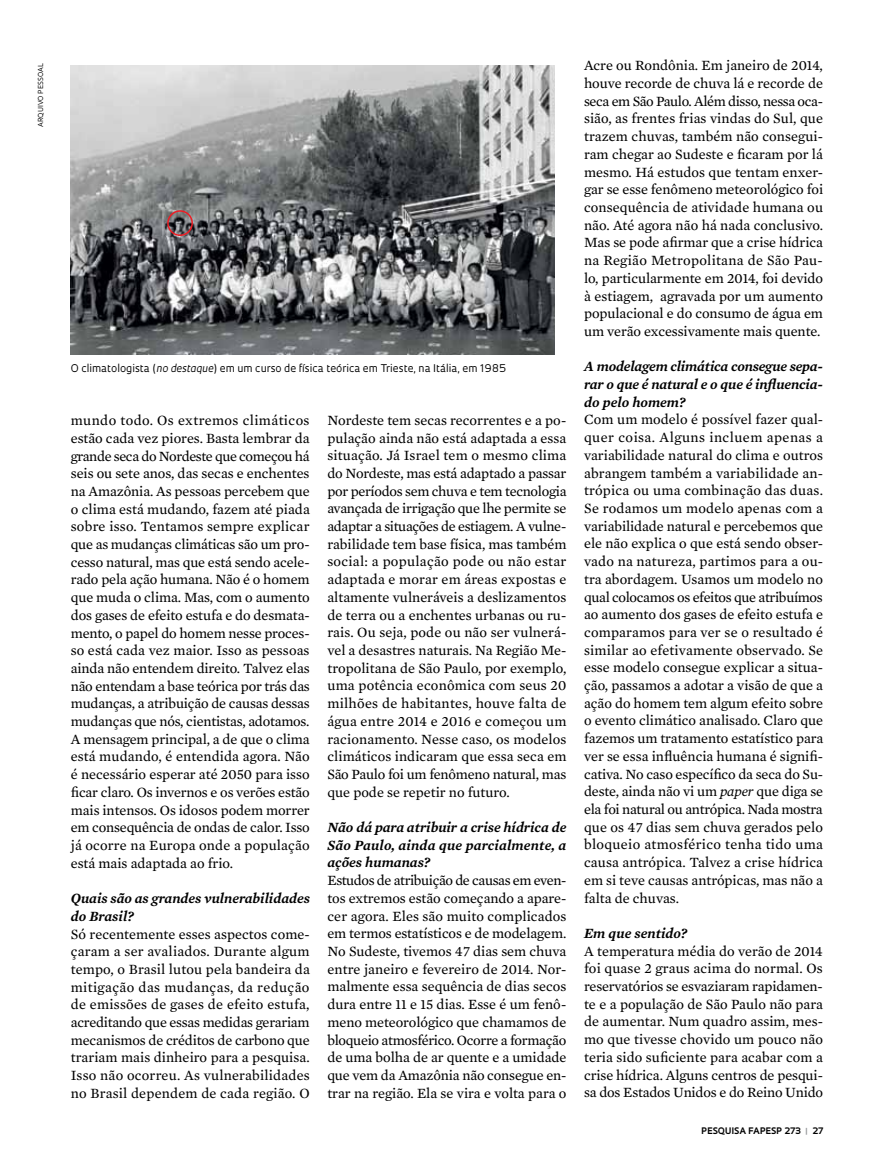
<style>
.page{position:relative;width:885px;height:1169px;background:#fff}
.page>*{position:absolute;margin:0;border:0;box-sizing:border-box;transform-origin:0 0}
.t1{font:14.4px/17.7px "Mercury Text G2";color:#000;text-align:justify}
.t2{font:italic 600 14.4px/17.7px "Mercury Text G2";letter-spacing:-.005em;color:#000;text-align:justify}
.t3{font:10.35px "Oculum";color:#000}
.t4{font:700 8.7px "Oculum";letter-spacing:.01em;color:#000}
.t5{font:6.75px "Oculum";letter-spacing:.015em;color:#000}
.s1{font-style:italic}
.s2{color:#939598}
</style>
<div class="page">
<img style="left:71px;top:65px;width:484px;height:289px">
<div style="left:167px;top:210px;width:26px;height:26px;border:2px solid #ed1d24;border-radius:50%"></div>
<p class="t5" style="left:36px;top:127px;width:65px;rotate:-90deg">arqu ivo Pessoal</p>
<p class="t3" style="left:71px;top:361px;width:437px">O climatologista (<span class="s1">no destaque</span>) em um curso de física teórica em Trieste, na I tália, em 1985</p>
<p class="t1" style="left:71px;top:411px;width:241px">mundo todo. Os extremos climáticos estão cada vez piores. Basta lembrar da grande seca do Nordeste que começou há seis ou sete anos, das secas e enchentes na Amazônia. As pessoas percebem que o clima está mudando, fazem até piada sobre isso. Tentamos sempre explicar que as mudanças climáticas são um pro&shy;cesso natural, mas que está sendo acele&shy;rado pela ação humana. Não é o homem que muda o clima. Mas, com o aumento dos gases de efeito estufa e do desmata&shy;mento, o papel do homem nesse proces&shy;so está cada vez maior. Isso as pessoas ainda não entendem direito. Talvez elas não entendam a base teórica por trás das mudanças, a atribuição de causas dessas mudanças que nós, cientistas, adotamos.<br>A mensagem principal, a de que o clima está mudando, é entendida agora. Não é necessário esperar até 2050 para isso ficar claro. Os invernos e os verões estão mais intensos. Os idosos podem morrer em consequência de ondas de calor. Isso já ocorre na Europa onde a população está mais adaptada ao frio.</p>
<p class="t2" style="left:71px;top:888px;width:241px">Quais são as grandes vulnerabilidades do Brasil?</p>
<p class="t1" style="left:71px;top:924px;width:241px">Só recentemente esses aspectos come&shy;çaram a ser avaliados. Durante algum tempo, o Brasil lutou pela bandeira da mitigação das mudanças, da redução de emissões de gases de efeito estufa, acreditando que essas medidas gerariam mecanismos de créditos de carbono que trariam mais dinheiro para a pesquisa.<br>Isso não ocorreu. As vulnerabilidades no Brasil dependem de cada região. O</p>
<p class="t1" style="left:327px;top:410px;width:241px">Nordeste tem secas recorrentes e a po&shy;pulação ainda não está adaptada a essa situação. Já Israel tem o mesmo clima do Nordeste, mas está adaptado a passar por períodos sem chuva e tem tecnologia avançada de irrigação que lhe permite se adaptar a situações de estiagem. A vulne&shy;rabilidade tem base física, mas também social: a população pode ou não estar adaptada e morar em áreas expostas e altamente vulneráveis a deslizamentos de terra ou a enchentes urbanas ou ru&shy;rais. Ou seja, pode ou não ser vulnerá&shy;vel a desastres naturais. Na Região Me&shy;tropolitana de São Paulo, por exemplo, uma potência econômica com seus 20 milhões de habitantes, houve falta de água entre 2014 e 2016 e começou um racionamento. Nesse caso, os modelos climáticos indicaram que essa seca em São Paulo foi um fenômeno natural, mas que pode se repetir no futuro.</p>
<p class="t2" style="left:327px;top:817px;width:241px">Não dá para atribuir a crise hídrica de São Paulo, ainda que parcialmente, a ações humanas?</p>
<p class="t1" style="left:327px;top:870px;width:241px">Estudos de atribuição de causas em even&shy;tos extremos estão começando a apare&shy;cer agora. Eles são muito complicados em termos estatísticos e de modelagem.<br>No Sudeste, tivemos 47 dias sem chuva entre janeiro e fevereiro de 2014. Nor&shy;malmente essa sequência de dias secos dura entre 11 e 15 dias. Esse é um fenô&shy;meno meteorológico que chamamos de bloqueio atmosférico. Ocorre a formação de uma bolha de ar quente e a umidade que vem da Amazônia não consegue en&shy;trar na região. Ela se vira e volta para o</p>
<p class="t1" style="left:584px;top:56px;width:241px">Acre ou Rondônia. Em janeiro de 2014, houve recorde de chuva lá e recorde de seca em São Paulo. Além disso, nessa oca&shy;sião, as frentes frias vindas do Sul, que trazem chuvas, também não consegui&shy;ram chegar ao Sudeste e ficaram por lá mesmo. Há estudos que tentam enxer&shy;gar se esse fenômeno meteorológico foi consequência de atividade humana ou não. Até agora não há nada conclusivo.<br>Mas se pode afirmar que a crise hídrica na Região Metropolitana de São Pau&shy;lo, particularmente em 2014, foi devido à estiagem, agravada por um aumento populacional e do consumo de água em um verão excessivamente mais quente.</p>
<p class="t2" style="left:584px;top:357px;width:240px">A modelagem climática consegue sepa&shy;rar o que é natural e o que é influencia&shy;do pelo homem?</p>
<p class="t1" style="left:584px;top:410px;width:241px">Com um modelo é possível fazer qual&shy;quer coisa. Alguns incluem apenas a variabilidade natural do clima e outros abrangem também a variabilidade an&shy;trópica ou uma combinação das duas.<br>Se rodamos um modelo apenas com a variabilidade natural e percebemos que ele não explica o que está sendo obser&shy;vado na natureza, partimos para a ou&shy;tra abordagem. Usamos um modelo no qual colocamos os efeitos que atribuímos ao aumento dos gases de efeito estufa e comparamos para ver se o resultado é similar ao efetivamente observado. Se esse modelo consegue explicar a situa&shy;ção, passamos a adotar a visão de que a ação do homem tem algum efeito sobre o evento climático analisado. Claro que fazemos um tratamento estatístico para ver se essa influência humana é signifi&shy;cativa. No caso específico da seca do Su&shy;deste, ainda não vi um <span class="s1">paper</span> que diga se ela foi natural ou antrópica. Nada mostra que os 47 dias sem chuva gerados pelo bloqueio atmosférico tenha tido uma causa antrópica. Talvez a crise hídrica em si teve causas antrópicas, mas não a falta de chuvas.</p>
<p class="t2" style="left:584px;top:923px;width:105px">Em que sentido?</p>
<p class="t1" style="left:584px;top:941px;width:241px">A temperatura média do verão de 2014 foi quase 2 graus acima do normal. Os reservatórios se esvaziaram rapidamen&shy;te e a população de São Paulo não para de aumentar. Num quadro assim, mes&shy;mo que tivesse chovido um pouco não teria sido suficiente para acabar com a crise hídrica. Alguns centros de pesqui&shy;sa dos Estados Unidos e do Reino Unido</p>
<p class="t4" style="left:701px;top:1124px;width:30px">PESQUISA</p>
<p class="t4" style="left:748px;top:1124px;width:76px">FAPES P 273 <span class="s2">|</span> 27</p>
</div>
